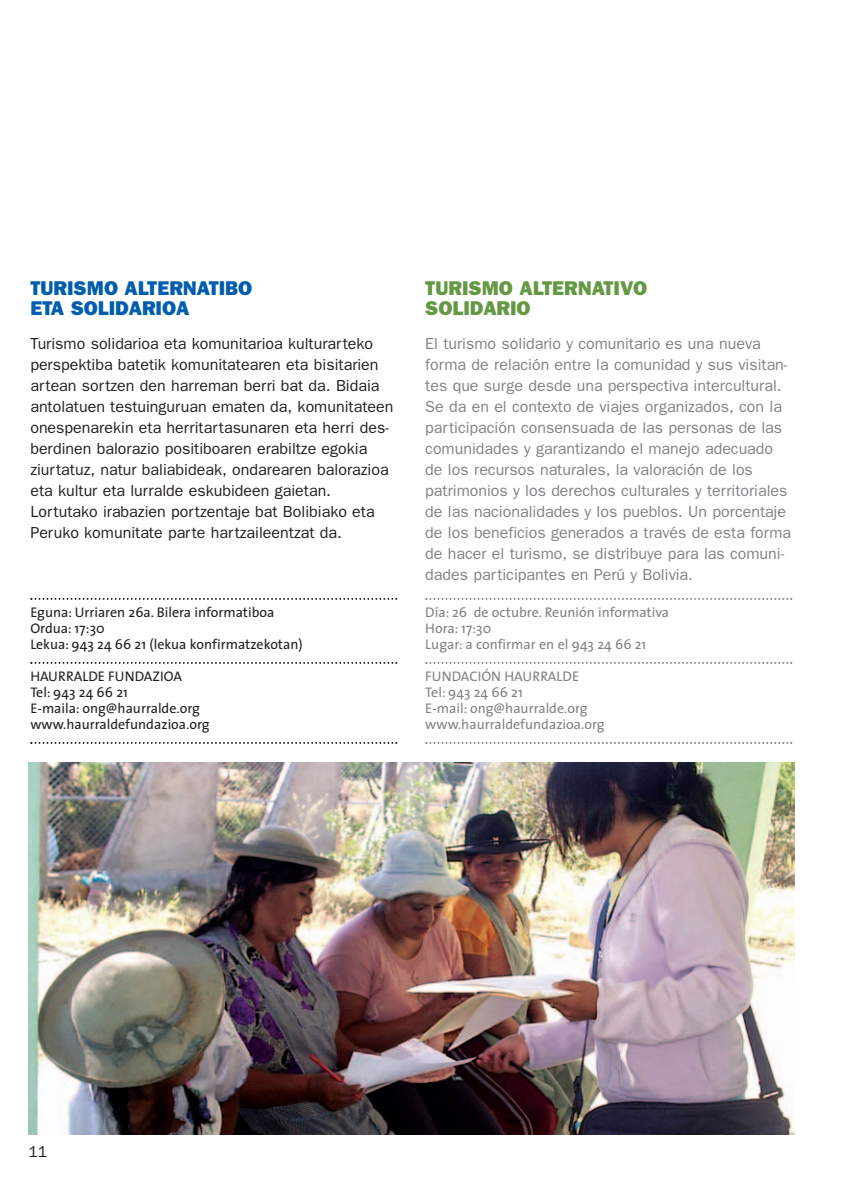
<style>
.page{position:relative;width:851px;height:1191px;background:#fff}
.page>*{position:absolute;margin:0;border:0;box-sizing:border-box;transform-origin:0 0}
.t1{font:800 20px/20px "Franklin Gothic";color:#015dad}
.t2{font:800 20px/20px "Franklin Gothic";color:#659843}
.t3{font:16px/21px "Franklin Gothic";color:#808285}
.t4{font:16px/21px "Franklin Gothic";color:#231f20}
.t5{font:14px/16px "The Sans";color:#231f20}
.t6{font:14px/16px "The Sans";color:#808285}
</style>
<div class="page">
<img style="left:28px;top:763px;width:766px;height:371px">
<svg style="left:30px;top:598px;width:367px;height:2px"></svg>
<svg style="left:30px;top:662px;width:367px;height:2px"></svg>
<svg style="left:30px;top:742px;width:367px;height:2px"></svg>
<svg style="left:425px;top:598px;width:367px;height:2px"></svg>
<svg style="left:425px;top:662px;width:367px;height:2px"></svg>
<svg style="left:425px;top:742px;width:367px;height:2px"></svg>
<p class="t1" style="left:30px;top:278px;width:223px">TURISMO ALTERNATIBO<br>ETA SOLIDARIOA</p>
<p class="t2" style="left:425px;top:278px;width:223px">TURISMO ALTERNATIVO<br>SOLIDARIO</p>
<p class="t4" style="left:30px;top:333px;width:364px">Turismo solidarioa eta komunitarioa kulturarteko perspektiba batetik komunitatearen eta bisitarien artean sortzen den harreman berri bat da. Bidaia antolatuen testuinguruan ematen da, komunitateen onespenarekin eta herritartasunaren eta herri des&shy;berdinen balorazio positiboaren erabiltze egokia ziurtatuz, natur baliabideak, ondarearen balorazioa eta kultur eta lurralde eskubideen gaietan.<br>Lortutako irabazien portzentaje bat Bolibiako eta Peruko komunitate parte hartzaileentzat da.</p>
<p class="t3" style="left:425px;top:333px;width:367px">El turismo solidario y comunitario es una nueva forma de relación entre la comunidad y sus visitan&shy;tes que surge desde una perspectiva intercultural.<br>Se da en el contexto de viajes organizados, con la participación consensuada de las personas de las comunidades y garantizando el manejo adecuado de los recursos naturales, la valoración de los patrimonios y los derechos culturales y territoriales de las nacionalidades y los pueblos. Un porcentaje de los beneficios generados a través de esta forma de hacer el turismo, se distribuye para las comuni&shy;dades participantes en Perú y Bolivia.</p>
<p class="t6" style="left:425px;top:605px;width:245px">Día: 26 de octubre. Reunión informativa<br>Hora: 17:30<br>Lugar: a confirmar en el 943 24 66 21</p>
<p class="t6" style="left:425px;top:669px;width:181px">FUNDACIÓN HAURRALDE<br>Tel: 943 24 66 21<br>E-mail: ong@haurralde.org www.haurraldefundazioa.org</p>
<p class="t5" style="left:30px;top:605px;width:274px">Eguna: Urriaren 26a. Bilera informatiboa<br>Ordua: 17:30<br>Lekua: 943 24 66 21 (lekua konfirmatzekotan)</p>
<p class="t5" style="left:30px;top:669px;width:181px">HAURRALDE FUNDAZIOA<br>Tel: 943 24 66 21<br>E-maila: ong@haurralde.org www.haurraldefundazioa.org</p>
<p class="t4" style="left:28px;top:1140px;width:21px">11</p>
</div>
